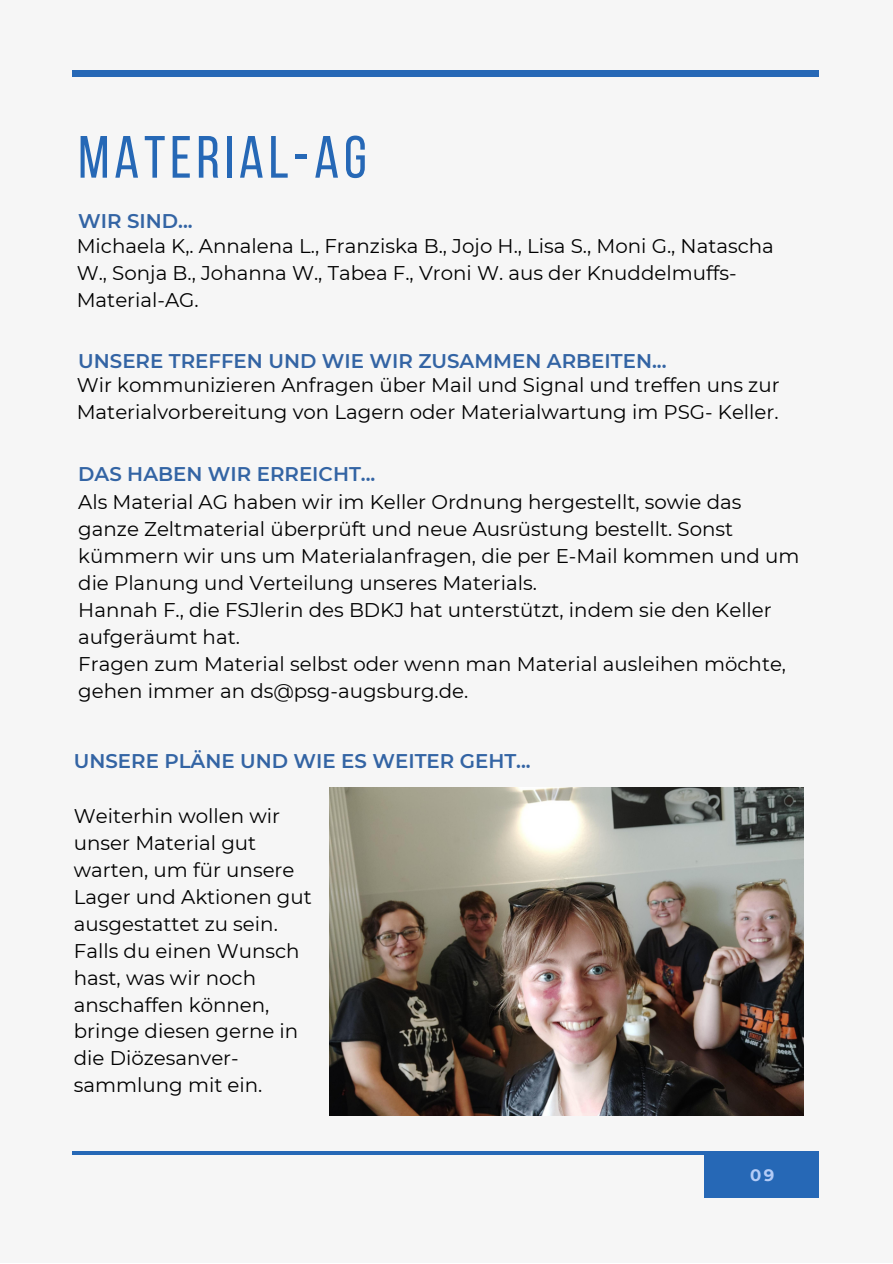
<style>
.page{position:relative;width:893px;height:1264px;background:#fff}
.page>*{position:absolute;margin:0;border:0;box-sizing:border-box;transform-origin:0 0}
.t1{font:59.55px "Bebas Neue";letter-spacing:.08em;color:#2668b6}
.t2{font:19.8px/27px "Montserrat";color:#000}
.t3{font:600 19.8px "Montserrat";color:#3364a4}
.t4{font:700 16.5px "Montserrat";color:#b4ccf7}
</style>
<div class="page">
<div style="left:0;top:0;width:892px;height:1262px;background:#f6f6f6"></div>
<div style="left:704px;top:1151px;width:114px;height:46px;background:#2668b6"></div>
<hr style="left:72px;top:1151px;width:747px;height:3px;background:#2668b6">
<hr style="left:72px;top:73px;width:747px;height:4px;background:#2668b6">
<hr style="left:72px;top:71px;width:747px;height:3px;background:#2668b6">
<img style="left:330px;top:787px;width:473px;height:328px">
<p class="t1" style="left:78px;top:133px;width:290px">MATERIAL-AG</p>
<p class="t3" style="left:78px;top:209px;width:116px">WIR SIND...</p>
<p class="t2" style="left:77px;top:233px;width:698px">Michaela K,. Annalena L., Franziska B., Jojo H., Lisa S., Moni G., Natascha<br>W., Sonja B., Johanna W., Tabea F., Vroni W. aus der Knuddelmuffs-<br>Material-AG.</p>
<p class="t3" style="left:78px;top:348px;width:589px">UNSERE TREFFEN UND WIE WIR ZUSAMMEN ARBEITEN...</p>
<p class="t2" style="left:77px;top:372px;width:704px">Wir kommunizieren Anfragen über Mail und Signal und treffen uns zur<br>Materialvorbereitung von Lagern oder Materialwartung im PSG- Keller.</p>
<p class="t3" style="left:78px;top:461px;width:299px">DAS HABEN WIR ERREICHT...</p>
<p class="t2" style="left:78px;top:488px;width:722px">Als Material AG haben wir im Keller Ordnung hergestellt, sowie das ganze Zeltmaterial überprüft und neue Ausrüstung bestellt. Sonst kümmern wir uns um Materialanfragen, die per E-Mail kommen und um die Planung und Verteilung unseres Materials.</p>
<p class="t2" style="left:78px;top:596px;width:695px">Hannah F., die FSJlerin des BDKJ hat unterstützt, indem sie den Keller aufgeräumt hat.</p>
<p class="t2" style="left:78px;top:650px;width:709px">Fragen zum Material selbst oder wenn man Material ausleihen möchte, gehen immer an ds@psg-augsburg.de.</p>
<p class="t3" style="left:74px;top:749px;width:458px">UNSERE PLÄNE UND WIE ES WEITER GEHT...</p>
<p class="t2" style="left:74px;top:802px;width:239px">Weiterhin wollen wir unser Material gut warten, um für unsere<br>Lager und Aktionen gut ausgestattet zu sein.<br>Falls du einen Wunsch hast, was wir noch anschaffen können, bringe diesen gerne in die Diözesanver&shy;sammlung mit ein.</p>
<p class="t4" style="left:750px;top:1165px;width:26px">09</p>
</div>
